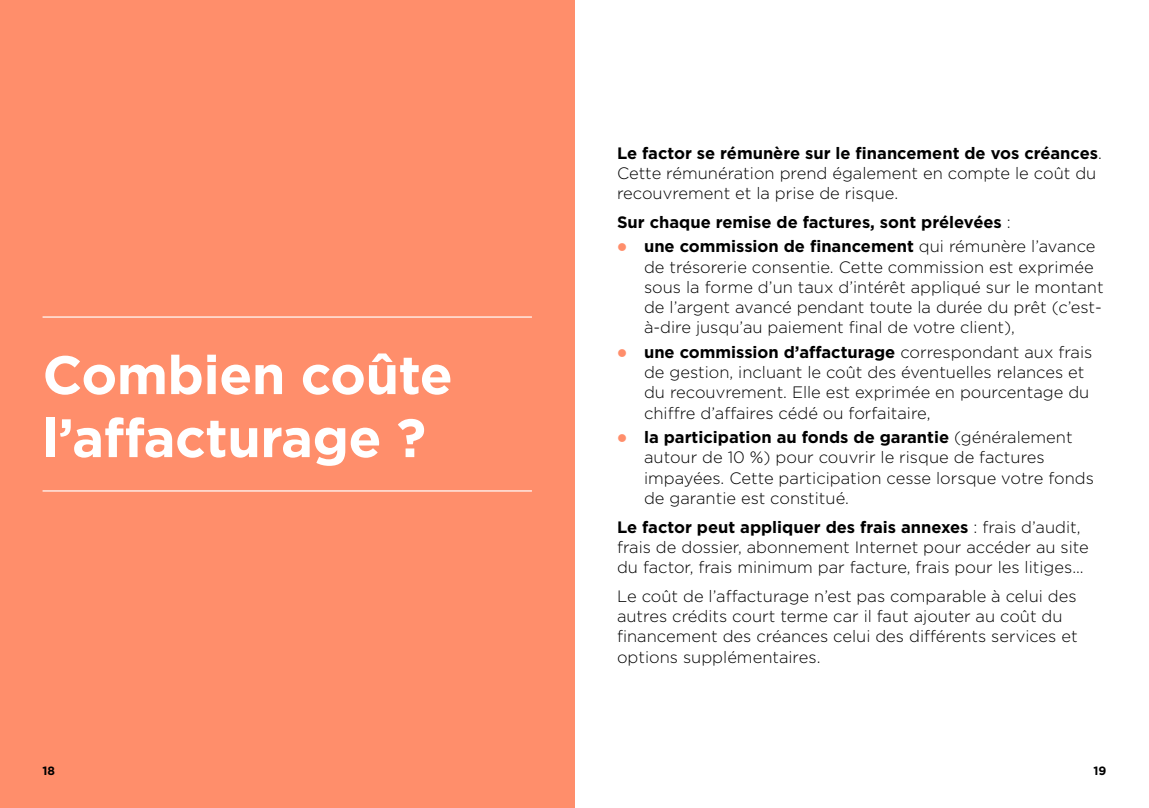
<style>
.page{position:relative;width:1149px;height:808px;background:#fff}
.page>*{position:absolute;margin:0;border:0;box-sizing:border-box;transform-origin:0 0}
.H1_-_chapitres{font:700 54px/63px "Gotham";letter-spacing:-.01em;color:#fff}
.Texte{font:300 16.5px/20.2px "Gotham";color:#000}
.Texte-2{font:700 16.5px "Gotham";color:#000}
.t1{font:700 12px "Gotham";color:#000}
.s1{font-weight:700}
.s2{font-weight:300}
</style>
<div class="page">
<div style="left:0;top:0;width:574px;height:808px;background:#ff8e6b"></div>
<hr style="left:43px;top:490px;width:488px;height:1px;background:#fff">
<hr style="left:43px;top:316px;width:488px;height:2px;background:#fff">
<h1 class="H1_-_chapitres" style="left:43px;top:343px;width:411px">Combien coûte l’affacturage ?</h1>
<p class="Texte" style="left:617px;top:142px;width:486px"><span class="s1">Le factor se rémunère sur le financement de vos créances</span>.<br>Cette rémunération prend également en compte le coût du recouvrement et la prise de risque.</p>
<p class="Texte-2" style="left:617px;top:211px;width:395px">Sur chaque remise de factures, sont prélevées <span class="s2">:</span></p>
<p class="Texte" style="left:644px;top:236px;width:461px"><span class="s1">une commission de financement</span> qui rémunère l’avance de trésorerie consentie. Cette commission est exprimée sous la forme d’un taux d’intérêt appliqué sur le montant de l’argent avancé pendant toute la durée du prêt (c’est&shy;à-dire jusqu’au paiement final de votre client),</p>
<p class="Texte" style="left:644px;top:341px;width:449px"><span class="s1">une commission d’affacturage</span> correspondant aux frais de gestion, incluant le coût des éventuelles relances et du recouvrement. Elle est exprimée en pourcentage du chiffre d’affaires cédé ou forfaitaire,</p>
<p class="Texte" style="left:644px;top:427px;width:451px"><span class="s1">la participation au fonds de garantie</span> (généralement autour de 10 %) pour couvrir le risque de factures impayées. Cette participation cesse lorsque votre fonds de garantie est constitué.</p>
<p class="Texte" style="left:617px;top:516px;width:473px"><span class="s1">Le factor peut appliquer des frais annexes</span> : frais d’audit, frais de dossier, abonnement Internet pour accéder au site du factor, frais minimum par facture, frais pour les litiges...</p>
<p class="Texte" style="left:617px;top:585px;width:462px">Le coût de l’affacturage n’est pas comparable à celui des autres crédits court terme car il faut ajouter au coût du financement des créances celui des différents services et options supplémentaires.</p>
<p class="t1" style="left:43px;top:763px;width:14px">18</p>
<p class="t1" style="left:1093px;top:763px;width:14px">19</p>
</div>
